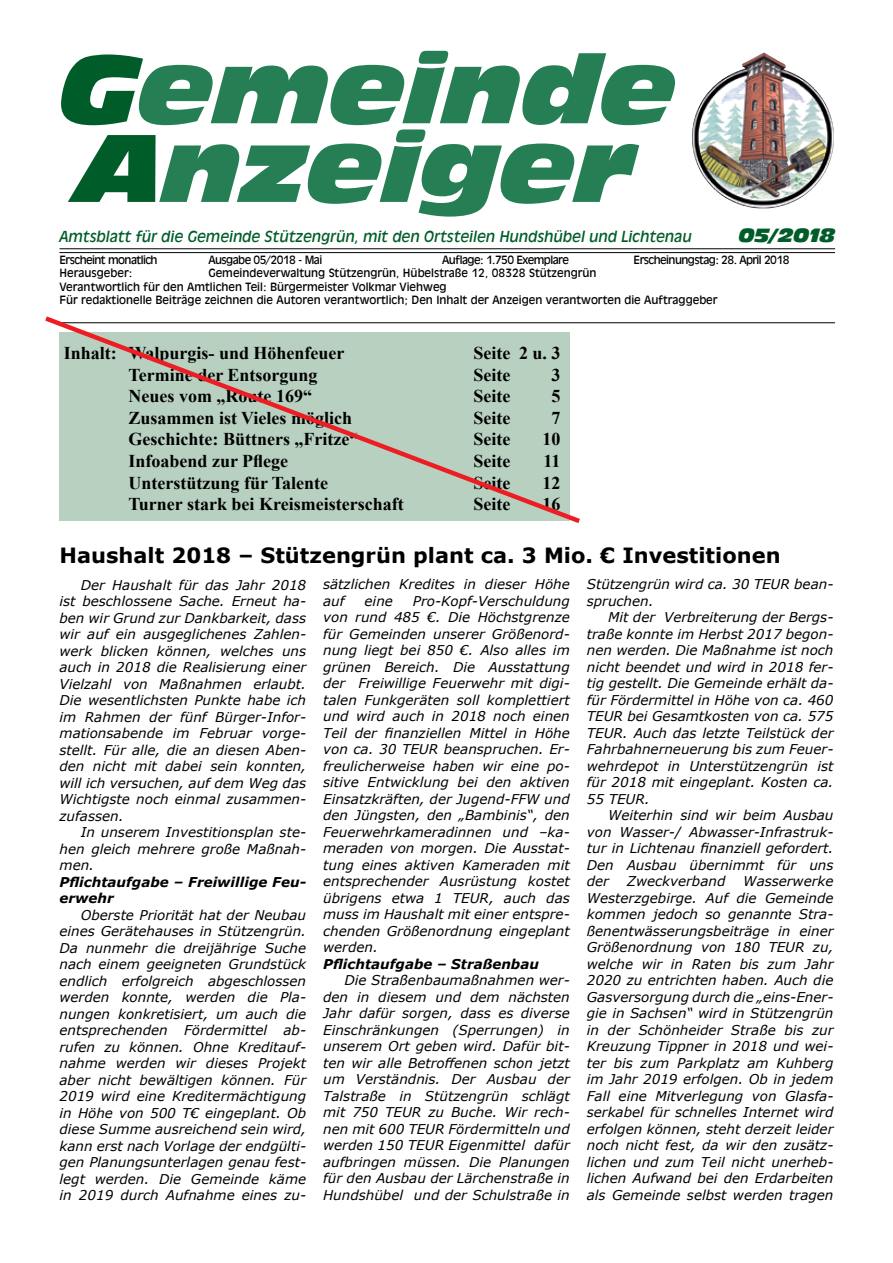
<style>
.page{position:relative;width:893px;height:1263px;background:#fff}
.page>*{position:absolute;margin:0;border:0;box-sizing:border-box;transform-origin:0 0}
.t1{font:italic 90px/78.6px "Incised 901 BT Nord";color:#267f54}
.t2{font:700 21px "Verdana";color:#000}
.t3{font:700 18px "Times New Roman";color:#000}
.t4{font:italic 18px "Incised 901 BT Nord";color:#005d29}
.t5{font:italic 15px "Incised 901 BT";color:#005d29}
.t6{font:italic 13.5px/16.5px "Verdana";color:#000;text-align:justify}
.t7{font:italic 700 13.5px/16.5px "Verdana";color:#000}
.t8{font:11.25px/13.5px "Incised 901 BT";color:#000}
.t9{font:11.25px "Incised 901 BT";letter-spacing:-.05em;color:#000}
.s1{color:#005d29}
</style>
<div class="page">
<hr style="left:60px;top:248px;width:775px;height:1px;background:#000">
<hr style="left:59px;top:322px;width:776px;height:1px;background:#000">
<hr style="left:59px;top:252px;width:776px;height:1px;background:#000">
<img style="left:692px;top:53px;width:71px;height:107px">
<svg style="left:45px;top:316px;width:540px;height:207px;background:#c0d0c3"></svg>
<h1 class="t1" style="left:60px;top:51px;width:619px"><span class="s1">G</span>emeinde<br><span class="s1">A</span>nzeiger</h1>
<p class="t5" style="left:60px;top:227px;width:634px">Amtsblatt für die Gemeinde Stützengrün, mit den Ortsteilen Hundshübel und Lichtenau</p>
<h3 class="t4" style="left:739px;top:225px;width:98px">05/2018</h3>
<p class="t9" style="left:60px;top:253px;width:100px">Erscheint monatlich</p>
<p class="t9" style="left:208px;top:253px;width:115px">Ausgabe 05/2018 - Mai</p>
<p class="t9" style="left:442px;top:253px;width:128px">Auflage: 1.750 Exemplare</p>
<p class="t9" style="left:634px;top:253px;width:157px">Erscheinungstag: 28. April 2018</p>
<p class="t8" style="left:60px;top:266px;width:74px">Herausgeber:</p>
<p class="t8" style="left:60px;top:266px;width:660px;text-indent:149px">Gemeindeverwaltung Stützengrün, Hübelstraße 12, 08328 Stützengrün<br>Verantwortlich für den Amtlichen Teil: Bürgermeister Volkmar Viehweg<br>Für redaktionelle Beiträge zeichnen die Autoren verantwortlich; Den Inhalt der Anzeigen verantworten die Auftraggeber</p>
<h3 class="t3" style="left:64px;top:340px;width:282px">Inhalt: Walpurgis- und Höhenfeuer</h3>
<h3 class="t3" style="left:474px;top:340px;width:88px">Seite 2 u. 3</h3>
<h3 class="t3" style="left:129px;top:362px;width:191px">Termine der Entsorgung</h3>
<h3 class="t3" style="left:474px;top:362px;width:38px">Seite</h3>
<h3 class="t3" style="left:552px;top:362px;width:10px">3</h3>
<h3 class="t3" style="left:129px;top:383px;width:185px">Neues vom „Route 169“</h3>
<h3 class="t3" style="left:474px;top:383px;width:38px">Seite</h3>
<h3 class="t3" style="left:552px;top:383px;width:10px">5</h3>
<h3 class="t3" style="left:129px;top:405px;width:225px">Zusammen ist Vieles möglich</h3>
<h3 class="t3" style="left:474px;top:405px;width:38px">Seite</h3>
<h3 class="t3" style="left:552px;top:405px;width:10px">7</h3>
<h3 class="t3" style="left:129px;top:426px;width:231px">Geschichte: Büttners „Fritze“</h3>
<h3 class="t3" style="left:474px;top:426px;width:38px">Seite</h3>
<h3 class="t3" style="left:543px;top:426px;width:19px">10</h3>
<h3 class="t3" style="left:129px;top:448px;width:161px">Infoabend zur Pflege</h3>
<h3 class="t3" style="left:474px;top:448px;width:38px">Seite</h3>
<h3 class="t3" style="left:544px;top:448px;width:19px">11</h3>
<h3 class="t3" style="left:129px;top:470px;width:201px">Unterstützung für Talente</h3>
<h3 class="t3" style="left:474px;top:470px;width:38px">Seite</h3>
<h3 class="t3" style="left:543px;top:470px;width:19px">12</h3>
<h3 class="t3" style="left:129px;top:491px;width:277px">Turner stark bei Kreismeisterschaft</h3>
<h3 class="t3" style="left:474px;top:491px;width:38px">Seite</h3>
<h3 class="t3" style="left:543px;top:491px;width:19px">16</h3>
<h2 class="t2" style="left:60px;top:540px;width:723px">Haushalt 2018 – Stützengrün plant ca. 3 Mio. € Investitionen</h2>
<p class="t6" style="left:323px;top:576px;width:248px">sätzlichen Kredites in dieser Höhe auf</p>
<p class="t6" style="left:587px;top:576px;width:248px">Stützengrün wird ca. 30 TEUR bean&shy;spruchen.</p>
<p class="t6" style="left:587px;top:609px;width:248px;text-indent:21px">Mit der Verbreiterung der Bergs&shy;traße konnte im Herbst 2017 begon&shy;nen werden. Die Maßnahme ist noch nicht beendet und wird in 2018 fer&shy;tig gestellt. Die Gemeinde erhält da&shy;für Fördermittel in Höhe von ca. 460<br>TEUR bei Gesamtkosten von ca. 575<br>TEUR. Auch das letzte Teilstück der Fahrbahnerneuerung bis zum Feuer&shy;wehrdepot in Unterstützengrün ist für 2018 mit eingeplant. Kosten ca.<br>55 TEUR.</p>
<p class="t6" style="left:587px;top:807px;width:248px;text-indent:21px">Weiterhin sind wir beim Ausbau von Wasser-/ Abwasser-Infrastruk&shy;tur in Lichtenau finanziell gefordert.<br>Den Ausbau übernimmt für uns der</p>
<p class="t6" style="left:60px;top:576px;width:248px;text-indent:21px">Der Haushalt für das Jahr 2018 ist beschlossene Sache. Erneut ha&shy;ben wir Grund zur Dankbarkeit, dass wir auf ein ausgeglichenes Zahlen&shy;werk blicken können, welches uns auch in 2018 die Realisierung einer Vielzahl von Maßnahmen erlaubt.<br>Die wesentlichsten Punkte habe ich im Rahmen der fünf Bürger-Infor&shy;mationsabende im Februar vorge&shy;stellt. Für alle, die an diesen Aben&shy;den nicht mit dabei sein konnten, will ich versuchen, auf dem Weg das Wichtigste noch einmal zusammen&shy;zufassen.</p>
<p class="t6" style="left:60px;top:824px;width:248px;text-indent:21px">In unserem Investitionsplan ste&shy;hen gleich mehrere große Maßnah&shy;men.</p>
<p class="t7" style="left:60px;top:873px;width:248px">Pflichtaufgabe – Freiwillige Feu&shy;erwehr</p>
<p class="t6" style="left:60px;top:906px;width:248px;text-indent:21px">Oberste Priorität hat der Neubau eines Gerätehauses in Stützengrün.<br>Da nunmehr die dreijährige Suche nach einem geeigneten Grundstück endlich erfolgreich abgeschlossen werden konnte, werden die Pla&shy;nungen konkretisiert, um auch die entsprechenden Fördermittel ab&shy;rufen zu können. Ohne Kreditauf&shy;nahme werden wir dieses Projekt aber nicht bewältigen können. Für 2019 wird eine Kreditermächtigung in Höhe von 500 T€ eingeplant. Ob diese Summe ausreichend sein wird, kann erst nach Vorlage der endgülti&shy;gen Planungsunterlagen genau fest&shy;legt werden. Die Gemeinde käme in 2019 durch Aufnahme eines zu-</p>
<p class="t6" style="left:323px;top:593px;width:248px;text-indent:90px">Pro-Kopf-Verschuldung von rund 485 €. Die Höchstgrenze für Gemeinden unserer Größenord&shy;nung liegt bei 850 €. Also alles im grünen Bereich. Die Ausstattung der Freiwillige Feuerwehr mit digi&shy;talen Funkgeräten soll komplettiert und wird auch in 2018 noch einen Teil der finanziellen Mittel in Höhe von ca. 30 TEUR beanspruchen. Er&shy;freulicherweise haben wir eine po&shy;sitive Entwicklung bei den aktiven Einsatzkräften, der Jugend-FFW und den Jüngsten, den „Bambinis“, den Feuerwehrkameradinnen und –ka&shy;meraden von morgen. Die Ausstat&shy;tung eines aktiven Kameraden mit entsprechender Ausrüstung kostet übrigens etwa 1 TEUR, auch das muss im Haushalt mit einer entspre&shy;chenden Größenordnung eingeplant werden.</p>
<p class="t7" style="left:323px;top:955px;width:217px">Pflichtaufgabe – Straßenbau</p>
<p class="t6" style="left:323px;top:972px;width:248px;text-indent:21px">Die Straßenbaumaßnahmen wer&shy;den in diesem und dem nächsten Jahr dafür sorgen, dass es diverse Einschränkungen (Sperrungen) in unserem Ort geben wird. Dafür bit&shy;ten wir alle Betroffenen schon jetzt um Verständnis. Der Ausbau der Talstraße in Stützengrün schlägt mit 750 TEUR zu Buche. Wir rech&shy;nen mit 600 TEUR Fördermitteln und werden 150 TEUR Eigenmittel dafür aufbringen müssen. Die Planungen für den Ausbau der Lärchenstraße in Hundshübel und der Schulstraße in</p>
<p class="t6" style="left:365px;top:593px;width:30px">eine</p>
<p class="t6" style="left:587px;top:873px;width:248px;text-indent:156px">Wasserwerke Westerzgebirge. Auf die Gemeinde kommen jedoch so genannte Stra&shy;ßenentwässerungsbeiträge in einer Größenordnung von 180 TEUR zu, welche wir in Raten bis zum Jahr 2020 zu entrichten haben. Auch die Gasversorgung durch die „eins-Ener&shy;gie in Sachsen“ wird in Stützengrün in der Schönheider Straße bis zur Kreuzung Tippner in 2018 und wei&shy;ter bis zum Parkplatz am Kuhberg im Jahr 2019 erfolgen. Ob in jedem Fall eine Mitverlegung von Glasfa&shy;serkabel für schnelles Internet wird erfolgen können, steht derzeit leider noch nicht fest, da wir den zusätz&shy;lichen und zum Teil nicht unerheb&shy;lichen Aufwand bei den Erdarbeiten als Gemeinde selbst werden tragen</p>
<p class="t6" style="left:627px;top:873px;width:100px">Zweckverband</p>
</div>
